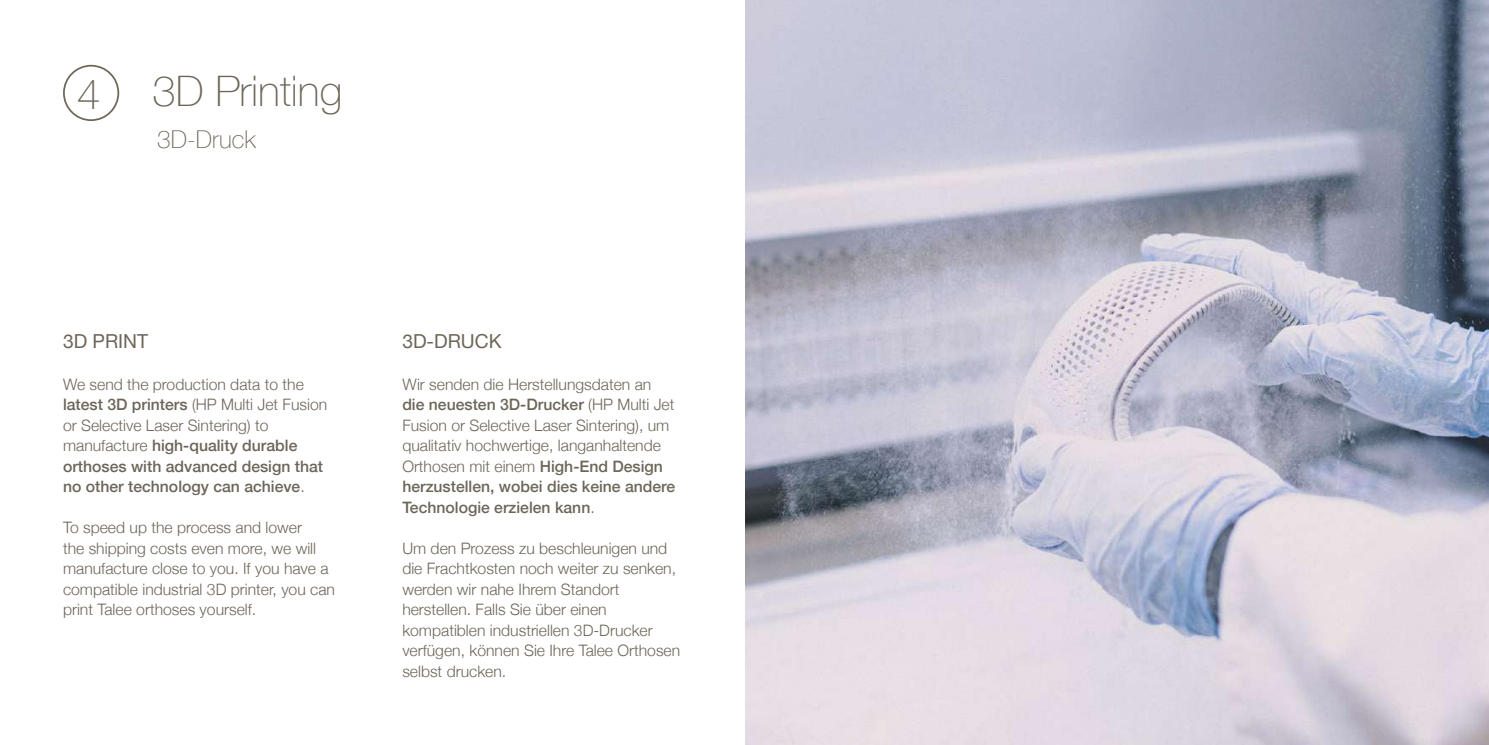
<style>
.page{position:relative;width:1489px;height:745px;background:#fff}
.page>*{position:absolute;margin:0;border:0;box-sizing:border-box;transform-origin:0 0}
.t1{font:100 42px "Helvetica Neue";color:#6d6659}
.t2{font:100 24.5px "Helvetica Neue";color:#6d6659}
.t3{font:19.25px "Helvetica Neue";color:#6d6659}
.t4{font:19.25px "Helvetica Neue";color:#6d655a}
.t5{font:300 15.75px/20.5px "Helvetica Neue";color:#6d6659}
.t6{font:500 15.75px/20.5px "Helvetica Neue";color:#6d655a}
.t7{font:300 15.75px/20.5px "Helvetica Neue";color:#6d655a}
.s1{font-weight:300}
.s2{font-weight:500}
</style>
<div class="page">
<div style="left:63px;top:65px;width:56px;height:56px;border:2px solid #6d6659;border-radius:50%"></div>
<img style="left:745px;top:0;width:743px;height:744px">
<h1 class="t1" style="left:77px;top:62px;width:25px">4</h1>
<h1 class="t1" style="left:152px;top:59px;width:191px">3D Printing</h1>
<h2 class="t2" style="left:157px;top:121px;width:100px">3D-Druck</h2>
<p class="t4" style="left:63px;top:327px;width:87px">3D PRINT</p>
<p class="t6" style="left:63px;top:372px;width:266px"><span class="s1">We send the production data to the </span>latest 3D printers <span class="s1">(HP Multi Jet Fusion or Selective Laser Sintering) to manufacture</span> high-quality durable orthoses with advanced design that no other technology can achieve<span class="s1">.</span></p>
<p class="t7" style="left:63px;top:516px;width:273px">To speed up the process and lower<br>the shipping costs even more, we will manufacture close to you. If you have a compatible industrial 3D printer, you can print Talee orthoses yourself.</p>
<p class="t3" style="left:402px;top:327px;width:101px">3D-DRUCK</p>
<p class="t5" style="left:402px;top:372px;width:274px">Wir senden die Herstellungsdaten an <span class="s2">die neuesten 3D-Drucker</span> (HP Multi Jet Fusion or Selective Laser Sintering), um qualitativ hochwertige, langanhaltende Orthosen mit einem <span class="s2">High-End Design herzustellen, wobei dies keine andere Technologie erzielen kann</span>.</p>
<p class="t5" style="left:402px;top:536px;width:279px">Um den Prozess zu beschleunigen und die Frachtkosten noch weiter zu senken, werden wir nahe Ihrem Standort herstellen. Falls Sie über einen kompatiblen industriellen 3D-Drucker verfügen, können Sie Ihre Talee Orthosen selbst drucken.</p>
</div>
